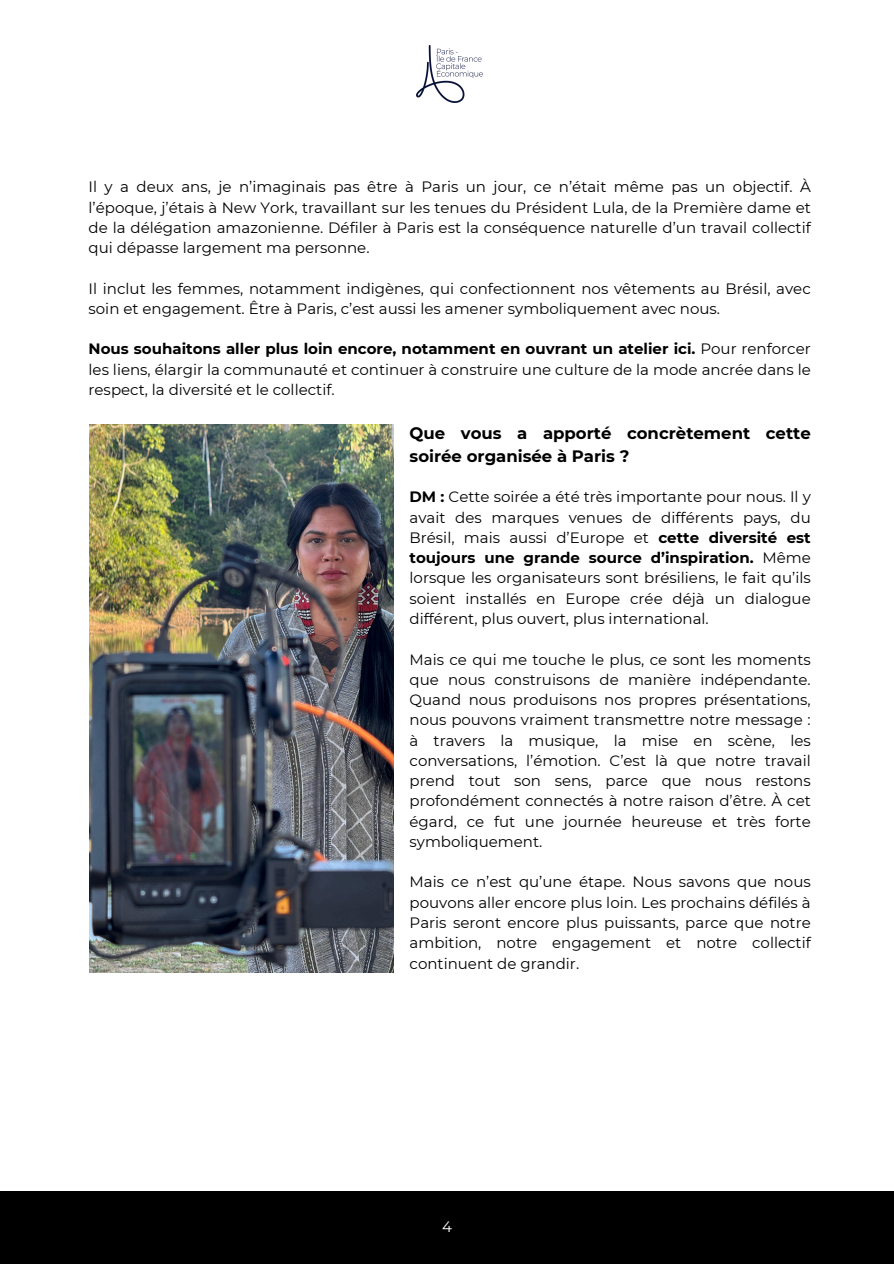
<style>
.page{position:relative;width:894px;height:1264px;background:#fff}
.page>*{position:absolute;margin:0;border:0;box-sizing:border-box;transform-origin:0 0}
.t1{font:700 16.5px/22.5px "Montserrat";color:#000}
.t2{font:15px/20.2px "Montserrat";color:#000;text-align:justify}
.t3{font:15px "Montserrat";color:#fff}
.s1{font-weight:700}
</style>
<div class="page">
<div style="left:0;top:1191px;width:893px;height:72px;background:#000"></div>
<img style="left:416px;top:45px;width:66px;height:58px">
<img style="left:89px;top:424px;width:304px;height:548px">
<p class="t2" style="left:89px;top:177px;width:723px">Il y a deux ans, je n’imaginais pas être à Paris un jour, ce n’était même pas un objectif. À l’époque, j’étais à New York, travaillant sur les tenues du Président Lula, de la Première dame et de la délégation amazonienne. Défiler à Paris est la conséquence naturelle d’un travail collectif qui dépasse largement ma personne.</p>
<p class="t2" style="left:89px;top:278px;width:723px">Il inclut les femmes, notamment indigènes, qui confectionnent nos vêtements au Brésil, avec soin et engagement. Être à Paris, c’est aussi les amener symboliquement avec nous.</p>
<p class="t2" style="left:89px;top:339px;width:723px"><span class="s1">Nous souhaitons aller plus loin encore, notamment en ouvrant un atelier ici.</span> Pour renforcer les liens, élargir la communauté et continuer à construire une culture de la mode ancrée dans le respect, la diversité et le collectif.</p>
<p class="t1" style="left:409px;top:422px;width:402px">Que vous a apporté concrètement cette soirée organisée à Paris ?</p>
<p class="t2" style="left:409px;top:487px;width:402px"><span class="s1">DM :</span> Cette soirée a été très importante pour nous. Il y avait des marques venues de différents pays, du Brésil, mais aussi d’Europe et <span class="s1">cette diversité est toujours une grande source d’inspiration.</span> Même lorsque les organisateurs sont brésiliens, le fait qu’ils soient installés en Europe crée déjà un dialogue différent, plus ouvert, plus international.</p>
<p class="t2" style="left:409px;top:649px;width:402px">Mais ce qui me touche le plus, ce sont les moments que nous construisons de manière indépendante.<br>Quand nous produisons nos propres présentations, nous pouvons vraiment transmettre notre message : à travers la musique, la mise en scène, les conversations, l’émotion. C’est là que notre travail prend tout son sens, parce que nous restons profondément connectés à notre raison d’être. À cet égard, ce fut une journée heureuse et très forte symboliquement.</p>
<p class="t2" style="left:409px;top:872px;width:402px">Mais ce n’est qu’une étape. Nous savons que nous pouvons aller encore plus loin. Les prochains défilés à Paris seront encore plus puissants, parce que notre ambition, notre engagement et notre collectif continuent de grandir.</p>
<p class="t3" style="left:442px;top:1217px;width:11px">4</p>
</div>
